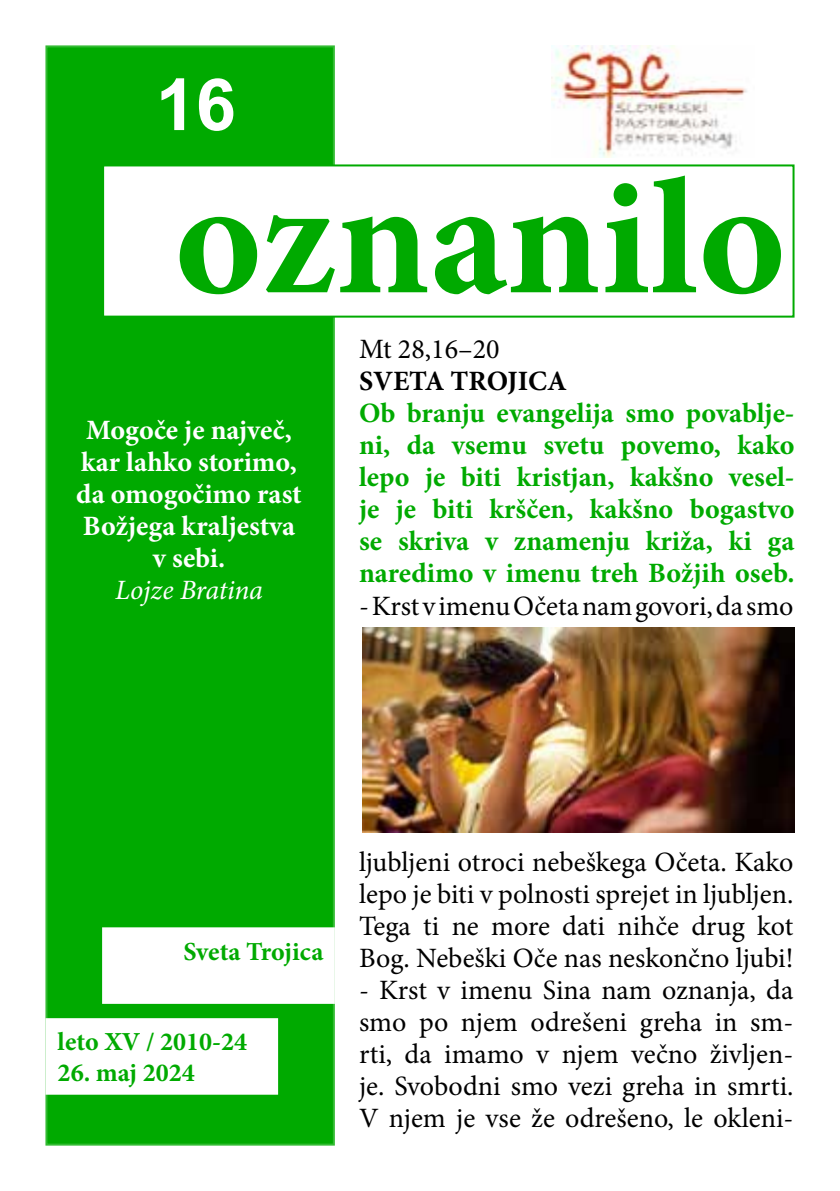
<style>
.page{position:relative;width:840px;height:1191px;background:#fff}
.page>*{position:absolute;margin:0;border:0;box-sizing:border-box;transform-origin:0 0}
.t1{font:700 166px "Minion Pro";color:#0a0}
.t2{font:700 72px "Arial";color:#fff}
.t3{font:28px/32px "Minion Pro";color:#000;text-align:justify}
.t4{font:700 28px/32px "Minion Pro";color:#0a0;text-align:justify}
.t5{font:700 28px/32px "Minion Pro";color:#fff;text-align:center}
.t6{font:italic 28px "Minion Pro";letter-spacing:-.01em;color:#fff}
.t7{font:700 28px "Minion Pro";letter-spacing:-.005em;color:#000}
.t8{font:700 26px "Minion Pro";color:#0a0}
</style>
<div class="page">
<div style="left:45px;top:45px;width:289px;height:1100px;background:#0a0;border:2px solid #3b3"></div>
<div style="left:102px;top:164px;width:692px;height:154px;background:#fff;border:2px solid #0a0"></div>
<img style="left:551px;top:45px;width:196px;height:113px">
<div style="left:45px;top:1018px;width:233px;height:76px;background:#fff;border:2px solid #fff"></div>
<div style="left:102px;top:927px;width:232px;height:77px;background:#fff;border:2px solid #fff"></div>
<img style="left:362px;top:628px;width:432px;height:204px">
<h2 class="t2" style="left:156px;top:54px;width:82px">16</h2>
<h1 class="t1" style="left:175px;top:122px;width:612px">oznanilo</h1>
<p class="t5" style="left:76px;top:414px;width:227px">Mogoče je največ, kar lahko storimo, da omogočimo rast<br>Božjega kraljestva v sebi.</p>
<p class="t6" style="left:115px;top:571px;width:149px">Lojze Bratina</p>
<p class="t3" style="left:359px;top:333px;width:142px">Mt 28,16–20</p>
<p class="t7" style="left:359px;top:362px;width:209px">SVETA TROJICA</p>
<p class="t4" style="left:359px;top:397px;width:437px">Ob branju evangelija smo povablje&shy;ni, da vsemu svetu povemo, kako lepo je biti kristjan, kakšno vesel&shy;je je biti krščen, kakšno bogastvo se skriva v znamenju križa, ki ga naredimo v imenu treh Božjih oseb.</p>
<p class="t3" style="left:359px;top:589px;width:436px">- Krst v imenu Očeta nam govori, da smo</p>
<p class="t8" style="left:183px;top:933px;width:141px">Sveta Trojica</p>
<p class="t8" style="left:58px;top:1023px;width:191px">leto XV / 2010-24</p>
<p class="t8" style="left:58px;top:1054px;width:139px">26. maj 2024</p>
<p class="t3" style="left:359px;top:845px;width:436px">ljubljeni otroci nebeškega Očeta. Kako lepo je biti v polnosti sprejet in ljubljen.<br>Tega ti ne more dati nihče drug kot Bog. Nebeški Oče nas neskončno ljubi!</p>
<p class="t3" style="left:359px;top:973px;width:436px">- Krst v imenu Sina nam oznanja, da smo po njem odrešeni greha in sm&shy;rti, da imamo v njem večno življen&shy;je. Svobodni smo vezi greha in smrti.<br>V njem je vse že odrešeno, le okleni-</p>
</div>
